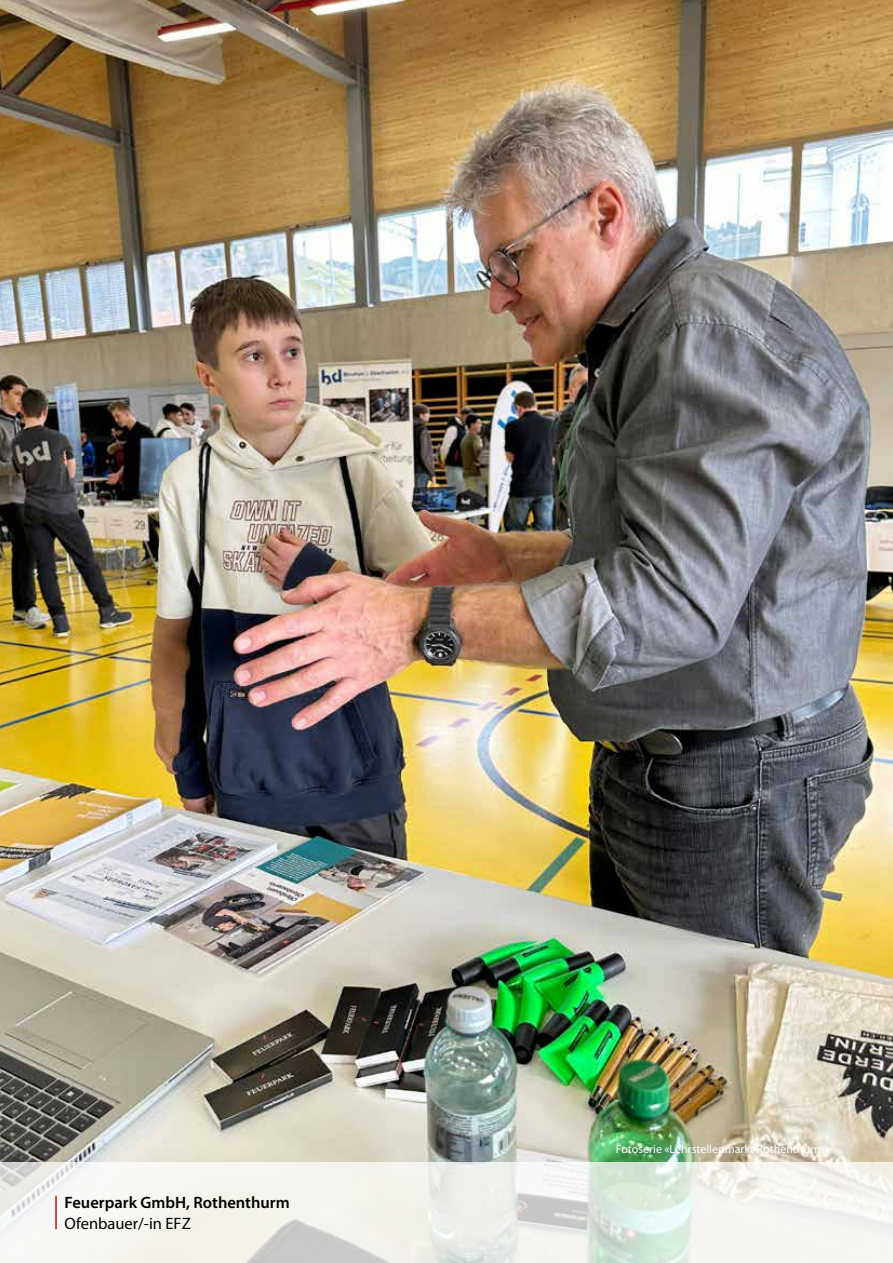
<style>
.page{position:relative;width:893px;height:1263px;background:#fff}
.page>*{position:absolute;margin:0;border:0;box-sizing:border-box;transform-origin:0 0}
.t1{font:600 16.5px "Myriad Pro";color:#000}
.t2{font:16.5px "Myriad Pro";color:#000}
.t3{font:12px "Myriad Pro";color:#fff}
</style>
<div class="page">
<img style="left:0;top:0;width:893px;height:1162px">
<svg style="left:0;top:1162px;width:893px;height:101px;fill:#f4f3ee"></svg>
<hr style="left:55px;top:1196px;width:2px;height:33px;background:#cc1216">
<h1 class="t1" style="left:65px;top:1193px;width:227px">Feuerpark GmbH, Rothenthurm</h1>
<h1 class="t2" style="left:65px;top:1214px;width:128px">Ofenbauer/-in EFZ</h1>
<p class="t3" style="left:616px;top:1142px;width:215px">Fotoserie «Lehrstellenmarkt Rothenthurm»</p>
</div>
